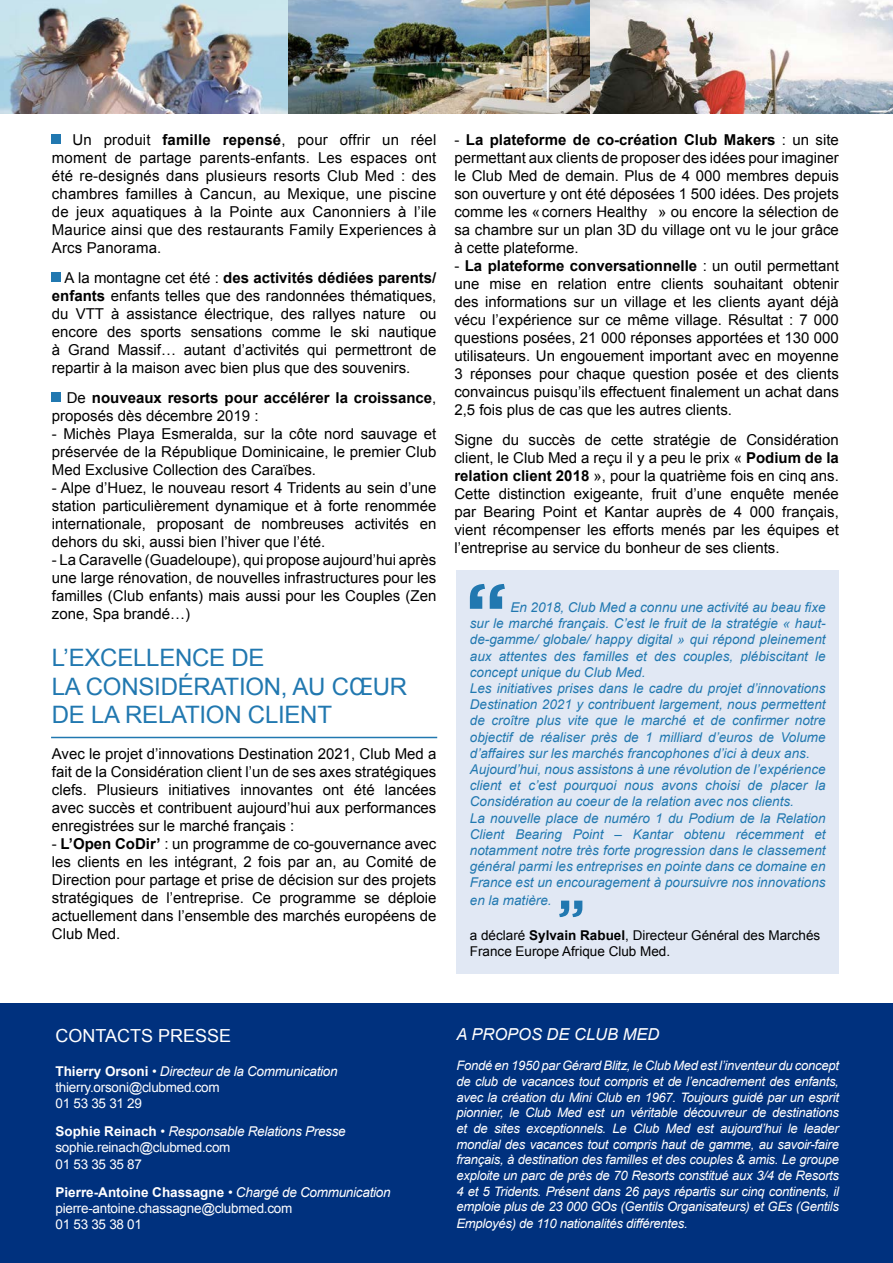
<style>
.page{position:relative;width:893px;height:1263px;background:#fff}
.page>*{position:absolute;margin:0;border:0;box-sizing:border-box;transform-origin:0 0}
.t1{font:24px/28.8px "Arial";letter-spacing:-.01em;color:#2178b0}
.t2{font:18px "Arial";color:#fff}
.t3{font:italic 16.5px "Arial";color:#fff}
.t4{font:15px/18px "Arial";color:#000;text-align:justify}
.t5{font:700 15px/18px "Arial";color:#000}
.t6{font:italic 13.5px/16.2px "Arial";color:#2178b0}
.t7{font:13.5px/16.2px "Arial";letter-spacing:-.02em;color:#fff}
.t8{font:13.5px/16.2px "Arial";color:#000}
.t9{font:italic 13.05px/15.8px "Arial";letter-spacing:-.02em;color:#fff;text-align:justify}
.s1{font-weight:700}
.s2{font-weight:400}
.s3{font-style:italic}
</style>
<div class="page">
<div style="left:0;top:1004px;width:893px;height:259px;background:#00317e"></div>
<img style="left:0;top:0;width:893px;height:114px">
<div style="left:52px;top:135px;width:9px;height:9px;background:#2178b0"></div>
<div style="left:52px;top:273px;width:9px;height:9px;background:#2178b0"></div>
<div style="left:52px;top:393px;width:9px;height:9px;background:#2178b0"></div>
<hr style="left:51px;top:737px;width:386px;height:1px;background:#2178b0">
<div style="left:456px;top:570px;width:383px;height:404px;background:#e1e8f4"></div>
<svg style="left:470px;top:584px;width:35px;height:25px"></svg>
<svg style="left:559px;top:901px;width:23px;height:16px"></svg>
<p class="t4" style="left:52px;top:131px;width:386px;text-indent:21px">Un produit <span class="s1">famille repensé</span>, pour offrir un réel moment de partage parents-enfants. Les espaces ont été re-designés dans plusieurs resorts Club Med : des chambres familles à Cancun, au Mexique, une piscine de jeux aquatiques à la Pointe aux Canonniers à l’ile Maurice ainsi que des restaurants Family Experiences à Arcs Panorama.</p>
<p class="t4" style="left:52px;top:269px;width:386px;text-indent:13px">A la montagne cet été : <span class="s1">des activités dédiées parents/ enfants</span> enfants telles que des randonnées thématiques, du VTT à assistance électrique, des rallyes nature ou encore des sports sensations comme le ski nautique à Grand Massif… autant d’activités qui permettront de repartir à la maison avec bien plus que des souvenirs.</p>
<p class="t5" style="left:52px;top:389px;width:386px;text-indent:15px"><span class="s2">De</span> nouveaux resorts pour accélérer la croissance<span class="s2">, proposés dès décembre 2019 :</span></p>
<p class="t4" style="left:52px;top:425px;width:386px">- Michès Playa Esmeralda, sur la côte nord sauvage et préservée de la République Dominicaine, le premier Club Med Exclusive Collection des Caraïbes.</p>
<p class="t4" style="left:52px;top:479px;width:386px">- Alpe d’Huez, le nouveau resort 4 Tridents au sein d’une station particulièrement dynamique et à forte renommée internationale, proposant de nombreuses activités en dehors du ski, aussi bien l’hiver que l’été.</p>
<p class="t4" style="left:52px;top:551px;width:386px">- La Caravelle (Guadeloupe), qui propose aujourd’hui après une large rénovation, de nouvelles infrastructures pour les familles (Club enfants) mais aussi pour les Couples (Zen zone, Spa brandé…)</p>
<h1 class="t1" style="left:52px;top:643px;width:357px">L’EXCELLENCE DE<br>LA CONSIDÉRATION, AU CŒUR<br>DE LA RELATION CLIENT</h1>
<p class="t4" style="left:52px;top:745px;width:386px">Avec le projet d’innovations Destination 2021, Club Med a fait de la Considération client l’un de ses axes stratégiques clefs. Plusieurs initiatives innovantes ont été lancées avec succès et contribuent aujourd’hui aux performances enregistrées sur le marché français :</p>
<p class="t4" style="left:52px;top:835px;width:386px">- <span class="s1">L’Open CoDir’</span> : un programme de co-gouvernance avec les clients en les intégrant, 2 fois par an, au Comité de Direction pour partage et prise de décision sur des projets stratégiques de l’entreprise. Ce programme se déploie actuellement dans l’ensemble des marchés européens de Club Med.</p>
<p class="t4" style="left:454px;top:131px;width:386px">- <span class="s1">La plateforme de co-création Club Makers</span> : un site permettant aux clients de proposer des idées pour imaginer le Club Med de demain. Plus de 4 000 membres depuis son ouverture y ont été déposées 1 500 idées. Des projets comme les «corners Healthy » ou encore la sélection de sa chambre sur un plan 3D du village ont vu le jour grâce à cette plateforme.</p>
<p class="t4" style="left:454px;top:257px;width:386px">- <span class="s1">La plateforme conversationnelle</span> : un outil permettant une mise en relation entre clients souhaitant obtenir des informations sur un village et les clients ayant déjà vécu l’expérience sur ce même village. Résultat : 7 000 questions posées, 21 000 réponses apportées et 130 000 utilisateurs. Un engouement important avec en moyenne 3 réponses pour chaque question posée et des clients convaincus puisqu’ils effectuent finalement un achat dans 2,5 fois plus de cas que les autres clients.</p>
<p class="t4" style="left:454px;top:431px;width:386px">Signe du succès de cette stratégie de Considération client, le Club Med a reçu il y a peu le prix « <span class="s1">Podium de la relation client 2018</span> », pour la quatrième fois en cinq ans.<br>Cette distinction exigeante, fruit d’une enquête menée par Bearing Point et Kantar auprès de 4 000 français, vient récompenser les efforts menés par les équipes et l’entreprise au service du bonheur de ses clients.</p>
<p class="t6" style="left:470px;top:599px;width:357px;text-indent:41px">En 2018, Club Med a connu une activité au beau fixe sur le marché français. C’est le fruit de la stratégie « haut&shy;de-gamme/ globale/ happy digital » qui répond pleinement aux attentes des familles et des couples, plébiscitant le concept unique du Club Med.<br>Les initiatives prises dans le cadre du projet d’innovations Destination 2021 y contribuent largement, nous permettent de croître plus vite que le marché et de confirmer notre objectif de réaliser près de 1 milliard d’euros de Volume d’affaires sur les marchés francophones d’ici à deux ans.<br>Aujourd’hui, nous assistons à une révolution de l’expérience client et c’est pourquoi nous avons choisi de placer la Considération au coeur de la relation avec nos clients.<br>La nouvelle place de numéro 1 du Podium de la Relation Client Bearing Point – Kantar obtenu récemment et notamment notre très forte progression dans le classement général parmi les entreprises en pointe dans ce domaine en France est un encouragement à poursuivre nos innovations</p>
<p class="t6" style="left:470px;top:893px;width:83px">en la matière.</p>
<p class="t8" style="left:470px;top:927px;width:352px">a déclaré <span class="s1">Sylvain Rabuel</span>, Directeur Général des Marchés<br>France Europe Afrique Club Med.</p>
<p class="t2" style="left:55px;top:1023px;width:177px">CONTACTS PRESSE</p>
<p class="t7" style="left:55px;top:1063px;width:284px"><span class="s1">Thierry Orsoni</span> • <span class="s3">Directeur de la Communication </span>thierry.orsoni@clubmed.com<br>01 53 35 31 29</p>
<p class="t7" style="left:55px;top:1123px;width:292px"><span class="s1">Sophie Reinach</span> • <span class="s3">Responsable Relations Presse </span>sophie.reinach@clubmed.com<br>01 53 35 35 87</p>
<p class="t7" style="left:55px;top:1184px;width:337px"><span class="s1">Pierre-Antoine Chassagne</span> • <span class="s3">Chargé de Communication </span>pierre-antoine.chassagne@clubmed.com<br>01 53 35 38 01</p>
<p class="t3" style="left:456px;top:1024px;width:204px">A PROPOS DE CLUB MED</p>
<p class="t9" style="left:456px;top:1058px;width:384px">Fondé en 1950 par Gérard Blitz, le Club Med est l’inventeur du concept de club de vacances tout compris et de l’encadrement des enfants, avec la création du Mini Club en 1967. Toujours guidé par un esprit pionnier, le Club Med est un véritable découvreur de destinations et de sites exceptionnels. Le Club Med est aujourd’hui le leader mondial des vacances tout compris haut de gamme, au savoir-faire français, à destination des familles et des couples &amp; amis. Le groupe exploite un parc de près de 70 Resorts constitué aux 3/4 de Resorts 4 et 5 Tridents. Présent dans 26 pays répartis sur cinq continents, il emploie plus de 23 000 GOs (Gentils Organisateurs) et GEs (Gentils Employés) de 110 nationalités différentes.</p>
</div>
